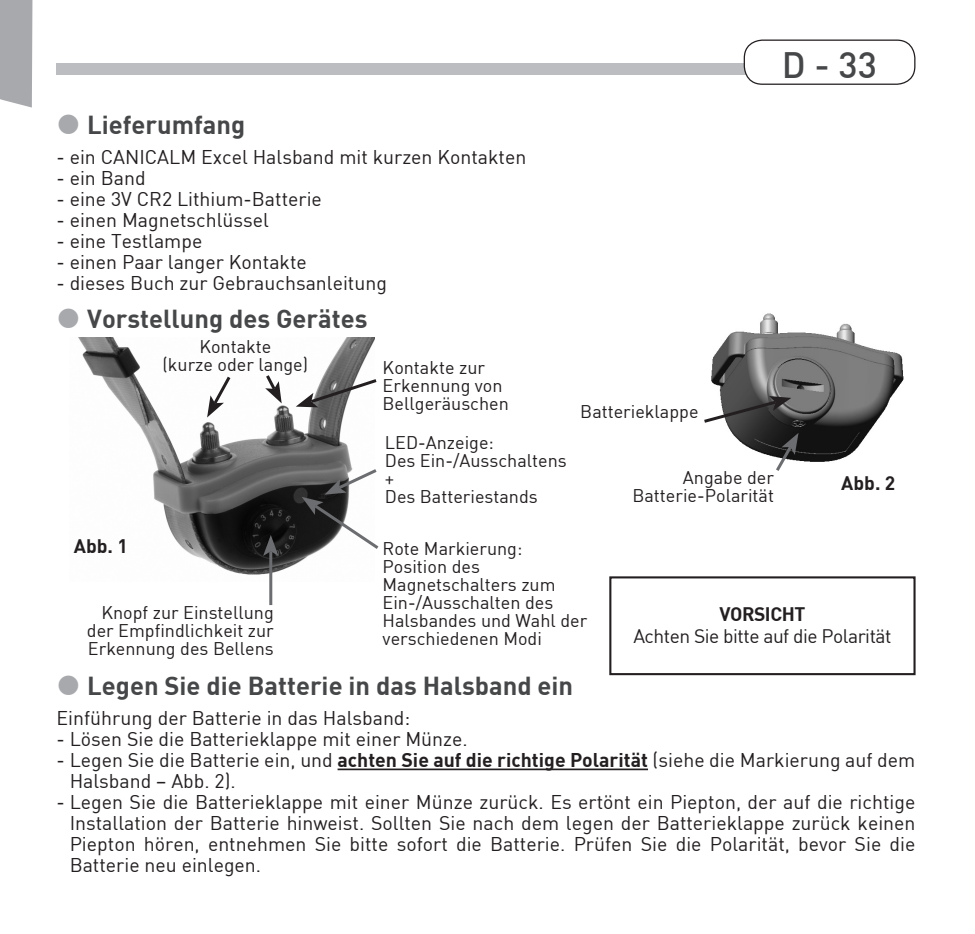
<style>
.page{position:relative;width:975px;height:934px;background:#fff}
.page>*{position:absolute;margin:0;border:0;box-sizing:border-box;transform-origin:0 0}
.t1{font:500 36px "DIN";color:#464748}
.t2{font:700 25.5px "DIN";color:#464748}
.t3{font:19.5px/21px "DIN";color:#231f20}
.t4{font:19.2px "DIN";letter-spacing:-.025em;color:#231f20}
.t5{font:700 19.2px "DIN";letter-spacing:-.025em;color:#231f20}
.t6{font:18px/18px "DIN";color:#231f20}
.s1{font-weight:700}
</style>
<div class="page">
<div style="left:57px;top:63px;width:781px;height:12px;background:#bcbdc0"></div>
<div style="left:744px;top:40px;width:171px;height:44px;background:#fff;border-radius:18px"></div>
<div style="left:744px;top:40px;width:171px;height:45px;border:1px solid #231f20;border-radius:18px"></div>
<hr style="left:338px;top:768px;width:310px;height:2px;background:#231f20">
<div style="left:609px;top:576px;width:307px;height:99px;border:2px solid #231f20"></div>
<img style="left:78px;top:337px;width:297px;height:245px">
<img style="left:711px;top:313px;width:193px;height:149px">
<svg style="left:207px;top:373px;width:26px;height:44px"></svg>
<svg style="left:296px;top:377px;width:81px;height:30px"></svg>
<svg style="left:704px;top:396px;width:87px;height:29px"></svg>
<svg style="left:773px;top:433px;width:25px;height:38px"></svg>
<svg style="left:302px;top:466px;width:77px;height:86px"></svg>
<hr style="left:269px;top:551px;width:3px;height:54px;background:#6c6d70">
<svg style="left:263px;top:535px;width:15px;height:21px"></svg>
<svg style="left:263px;top:372px;width:19px;height:31px"></svg>
<svg style="left:0;top:0;width:33px;height:108px;background:#adaeb2"></svg>
<h2 class="t2" style="left:87px;top:108px;width:159px">Lieferumfang</h2>
<p class="t3" style="left:57px;top:146px;width:471px">- ein CANICALM Excel Halsband mit kurzen Kontakten</p>
<p class="t3" style="left:57px;top:167px;width:91px">- ein Band</p>
<p class="t3" style="left:57px;top:188px;width:267px">- eine 3V CR2 Lithium-Batterie</p>
<p class="t3" style="left:57px;top:209px;width:214px">- einen Magnetschlüssel</p>
<p class="t3" style="left:57px;top:230px;width:147px">- eine Testlampe</p>
<p class="t3" style="left:57px;top:251px;width:252px">- einen Paar langer Kontakte</p>
<p class="t3" style="left:57px;top:272px;width:332px">- dieses Buch zur Gebrauchsanleitung</p>
<h2 class="t2" style="left:87px;top:302px;width:282px">Vorstellung des Gerätes</h2>
<p class="t6" style="left:163px;top:337px;width:147px;text-align:center">Kontakte<br>(kurze oder lange)</p>
<p class="t6" style="left:383px;top:358px;width:128px">Kontakte zur<br>Erkennung von<br>Bellgeräuschen</p>
<p class="t6" style="left:580px;top:402px;width:120px">Batterieklappe</p>
<h1 class="t1" style="left:782px;top:42px;width:96px">D - 33</h1>
<p class="t5" style="left:74px;top:533px;width:56px">Abb. 1</p>
<p class="t6" style="left:87px;top:603px;width:188px;text-align:justify;text-indent:15px">Knopf zur Einstellung der Empfindlichkeit zur Erkennung des Bellens</p>
<p class="t6" style="left:385px;top:433px;width:183px">LED-Anzeige:<br>Des Ein-/Ausschaltens +<br>Des Batteriestands</p>
<p class="t6" style="left:383px;top:539px;width:206px">Rote Markierung:<br>Position des<br>Magnetschalters zum<br>Ein-/Ausschalten des<br>Halsbandes und Wahl der verschiedenen Modi</p>
<p class="t6" style="left:632px;top:468px;width:143px;text-align:right">Angabe der<br>Batterie-Polarität</p>
<p class="t5" style="left:841px;top:471px;width:56px">Abb. 2</p>
<p class="t5" style="left:719px;top:601px;width:87px">VORSICHT</p>
<p class="t4" style="left:633px;top:624px;width:260px">Achten Sie bitte auf die Polarität</p>
<h2 class="t2" style="left:87px;top:669px;width:487px">Legen Sie die Batterie in das Halsband ein</h2>
<p class="t3" style="left:57px;top:707px;width:355px">Einführung der Batterie in das Halsband:</p>
<p class="t3" style="left:57px;top:728px;width:413px">- Lösen Sie die Batterieklappe mit einer Münze.</p>
<p class="t3" style="left:70px;top:749px;width:847px;text-indent:-13px">- Legen Sie die Batterie ein, und <span class="s1">achten Sie auf die richtige Polarität</span> (siehe die Markierung auf dem<br>Halsband – Abb. 2).</p>
<p class="t3" style="left:70px;top:791px;width:847px;text-align:justify;text-indent:-13px">- Legen Sie die Batterieklappe mit einer Münze zurück. Es ertönt ein Piepton, der auf die richtige Installation der Batterie hinweist. Sollten Sie nach dem legen der Batterieklappe zurück keinen Piepton hören, entnehmen Sie bitte sofort die Batterie. Prüfen Sie die Polarität, bevor Sie die Batterie neu einlegen.</p>
</div>
